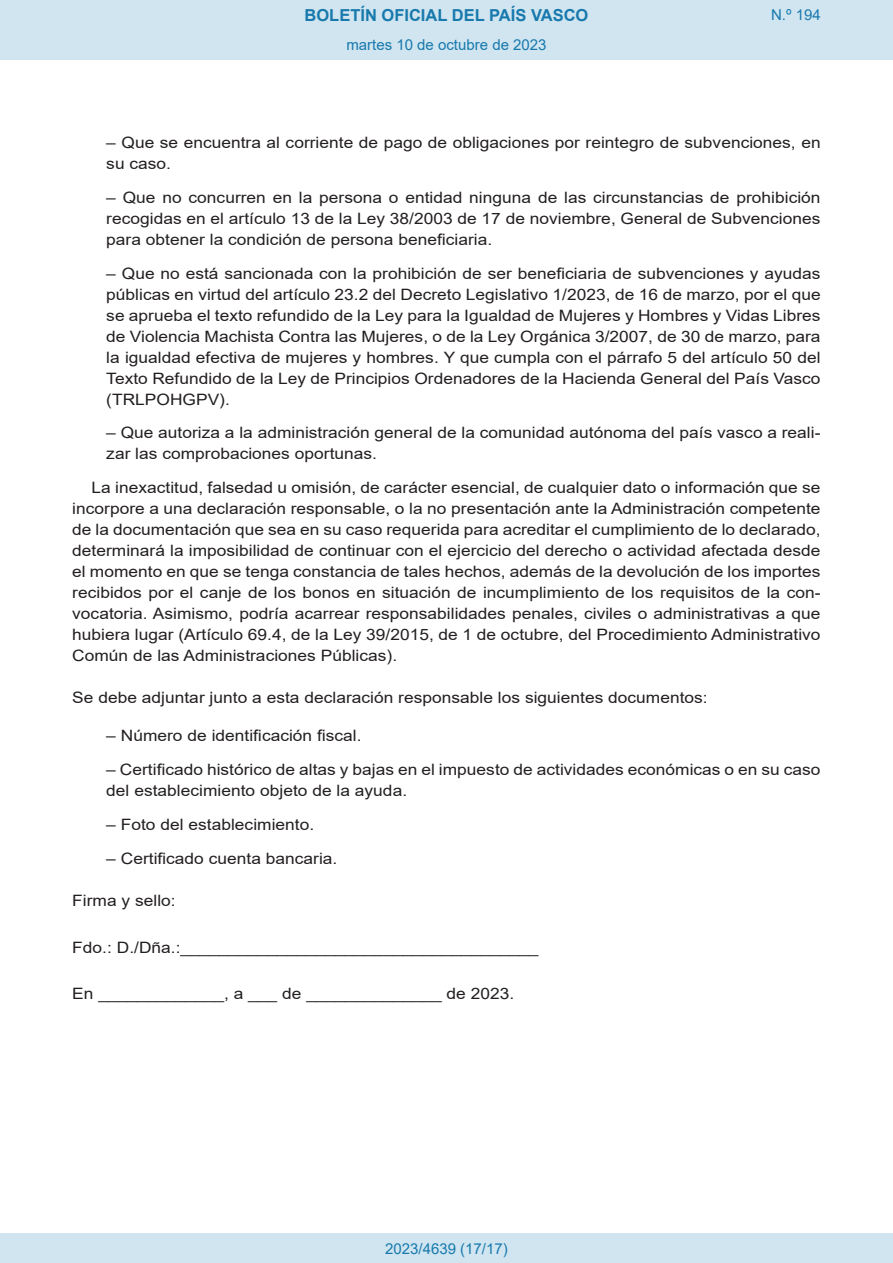
<style>
.page{position:relative;width:893px;height:1263px;background:#fff}
.page>*{position:absolute;margin:0;border:0;box-sizing:border-box;transform-origin:0 0}
.t1{font:700 16.5px "Arial";color:#1879ad}
.BOPVDetalle1{font:15.6px/21px "Arial";color:#231f20;scale:1.11 1}
.BOPVDetalle{font:15.6px/21px "Arial";color:#231f20;text-align:justify;scale:1.11 1}
.BOPVDisposicionTitul{font:15.6px "Arial";color:#231f20;scale:1.11 1}
.Paginacion_Centro{font:15px "Arial";color:#1879ad}
</style>
<div class="page">
<div style="left:0;top:0;width:893px;height:60px;background:#d0e5f0"></div>
<div style="left:0;top:1233px;width:893px;height:30px;background:#d0e5f0"></div>
<p class="t1" style="left:305px;top:3px;width:285px">BOLETÍN OFICIAL DEL PAÍS VASCO</p>
<p class="Paginacion_Centro" style="left:346px;top:35px;width:202px">martes 10 de octubre de 2023</p>
<p class="Paginacion_Centro" style="left:771px;top:5px;width:51px">N.º 194</p>
<p class="BOPVDetalle1" style="left:106px;top:132px;width:645px">– Que se encuentra al corriente de pago de obligaciones por reintegro de subvenciones, en su caso.</p>
<p class="BOPVDetalle1" style="left:106px;top:187px;width:645px;text-align:justify">– Que no concurren en la persona o entidad ninguna de las circunstancias de prohibición recogidas en el artículo 13 de la Ley 38/2003 de 17 de noviembre, General de Subvenciones para obtener la condición de persona beneficiaria.</p>
<p class="BOPVDetalle1" style="left:106px;top:263px;width:645px;text-align:justify">– Que no está sancionada con la prohibición de ser beneficiaria de subvenciones y ayudas públicas en virtud del artículo 23.2 del Decreto Legislativo 1/2023, de 16 de marzo, por el que se aprueba el texto refundido de la Ley para la Igualdad de Mujeres y Hombres y Vidas Libres de Violencia Machista Contra las Mujeres, o de la Ley Orgánica 3/2007, de 30 de marzo, para la igualdad efectiva de mujeres y hombres. Y que cumpla con el párrafo 5 del artículo 50 del Texto Refundido de la Ley de Principios Ordenadores de la Hacienda General del País Vasco (TRLPOHGPV).</p>
<p class="BOPVDetalle1" style="left:106px;top:422px;width:645px">– Que autoriza a la administración general de la comunidad autónoma del país vasco a reali&shy;zar las comprobaciones oportunas.</p>
<p class="BOPVDetalle" style="left:72px;top:477px;width:676px;text-indent:19px">La inexactitud, falsedad u omisión, de carácter esencial, de cualquier dato o información que se incorpore a una declaración responsable, o la no presentación ante la Administración competente de la documentación que sea en su caso requerida para acreditar el cumplimiento de lo declarado, determinará la imposibilidad de continuar con el ejercicio del derecho o actividad afectada desde el momento en que se tenga constancia de tales hechos, además de la devolución de los importes recibidos por el canje de los bonos en situación de incumplimiento de los requisitos de la con&shy;vocatoria. Asimismo, podría acarrear responsabilidades penales, civiles o administrativas a que hubiera lugar (Artículo 69.4, de la Ley 39/2015, de 1 de octubre, del Procedimiento Administrativo Común de las Administraciones Públicas).</p>
<p class="BOPVDisposicionTitul" style="left:72px;top:687px;width:574px">Se debe adjuntar junto a esta declaración responsable los siguientes documentos:</p>
<p class="BOPVDetalle1" style="left:106px;top:725px;width:231px">– Número de identificación fiscal.</p>
<p class="BOPVDetalle1" style="left:106px;top:759px;width:645px">– Certificado histórico de altas y bajas en el impuesto de actividades económicas o en su caso del establecimiento objeto de la ayuda.</p>
<p class="BOPVDetalle1" style="left:106px;top:814px;width:189px">– Foto del establecimiento.</p>
<p class="BOPVDetalle1" style="left:106px;top:848px;width:210px">– Certificado cuenta bancaria.</p>
<p class="BOPVDisposicionTitul" style="left:72px;top:890px;width:95px">Firma y sello:</p>
<p class="BOPVDisposicionTitul" style="left:72px;top:936px;width:421px">Fdo.: D./Dña.:_____________________________________</p>
<p class="BOPVDisposicionTitul" style="left:72px;top:983px;width:400px">En _____________, a ___ de ______________ de 2023.</p>
<p class="Paginacion_Centro" style="left:385px;top:1238px;width:124px">2023/4639 (17/17)</p>
</div>
